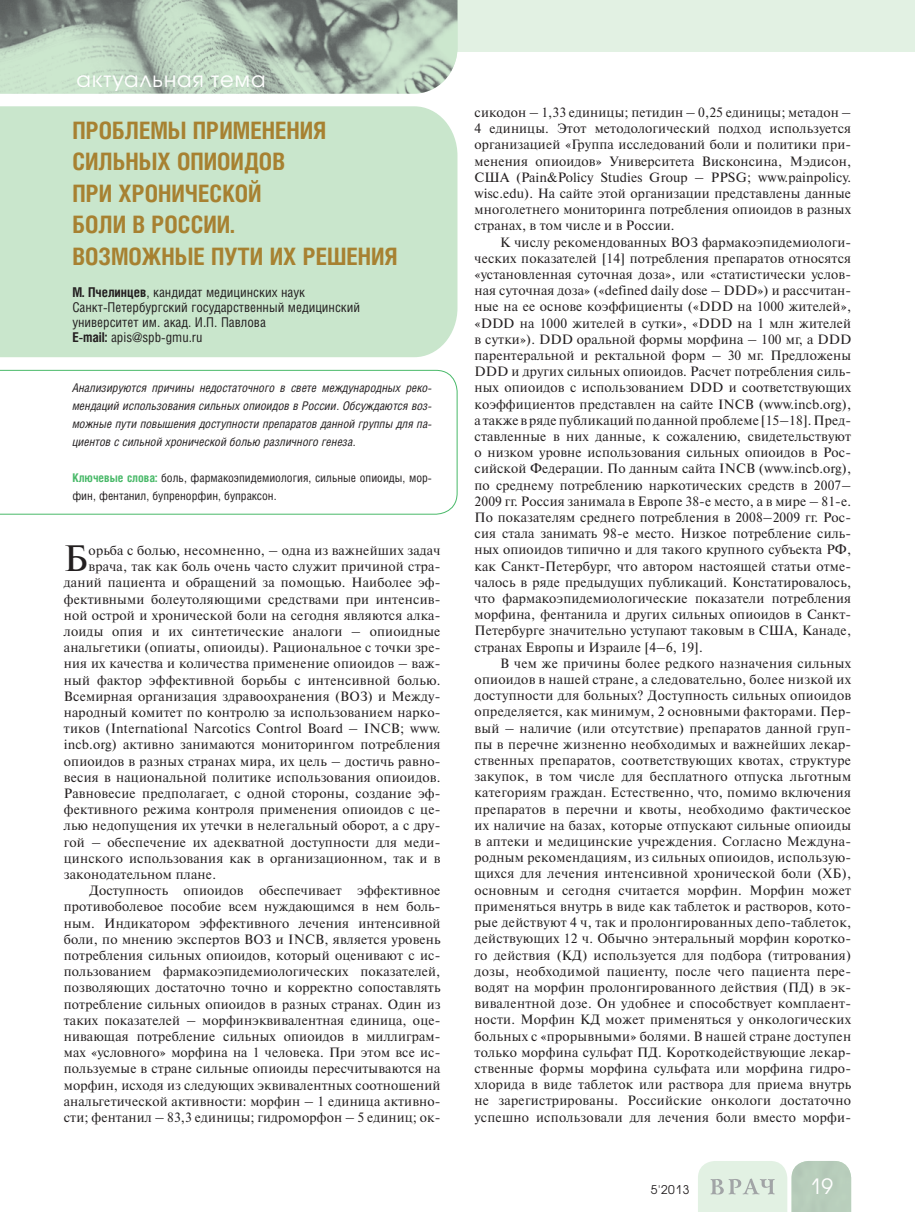
<style>
.page{position:relative;width:915px;height:1212px;background:#fff}
.page>*{position:absolute;margin:0;border:0;box-sizing:border-box;transform-origin:0 0}
.t1{font:36.6px "Newton C";color:#231f20}
.t2{font:700 24px/31.5px "Helios Cond";color:#a78131}
.t3{font:21px "Avant Garde Gothic C";letter-spacing:.05em;color:#fff}
.t4{font:13.5px/16.2px "Newton C";letter-spacing:.015em;color:#231f20;text-align:justify}
.t5{font:13.5px/15px "Helios Cond";color:#231f20}
.t6{font:italic 12px/18px "Helios Cond";color:#231f20;text-align:justify}
.t7{font:12px/18px "Helios Cond";color:#231f20}
.t8{font:12px "Avant Garde Gothic C";color:#231f20}
.s1{font-weight:700}
.s2{font-weight:700;color:#49b969}
</style>
<div class="page">
<div style="left:0;top:0;width:914px;height:51px;background:#e2f1e3"></div>
<svg style="left:698px;top:1161px;width:152px;height:51px;background:#d0e0d2"></svg>
<div style="left:0;top:106px;width:457px;height:251px;background:#c9e6cc"></div>
<svg style="left:0;top:370px;width:457px;height:145px"></svg>
<svg style="left:0;top:0;width:414px;height:94px;background:#a6b8aa"></svg>
<img style="left:414px;top:0;width:43px;height:94px">
<h3 class="t3" style="left:77px;top:70px;width:190px">актуальная тема</h3>
<h2 class="t2" style="left:72px;top:117px;width:327px">ПРОБЛЕМЫ ПРИМЕНЕНИЯ<br>СИЛЬНЫХ ОПИОИДОВ<br>ПРИ ХРОНИЧЕСКОЙ<br>БОЛИ В РОССИИ.<br>ВОЗМОЖНЫЕ ПУТИ ИХ РЕШЕНИЯ</h2>
<p class="t5" style="left:72px;top:286px;width:289px"><span class="s1">М. Пчелинцев</span>, кандидат медицинских наук Санкт-Петербургский государственный медицинский университет им. акад. И.П. Павлова<br><span class="s1">E-mail:</span> apis@spb-gmu.ru</p>
<p class="t6" style="left:72px;top:380px;width:361px">Анализируются причины недостаточного в свете международных реко&shy;мендаций использования сильных опиоидов в России. Обсуждаются воз&shy;можные пути повышения доступности препаратов данной группы для па&shy;циентов с сильной хронической болью различного генеза.</p>
<p class="t7" style="left:72px;top:470px;width:361px"><span class="s2">Ключевые слова:</span> боль, фармакоэпидемиология, сильные опиоиды, мор&shy;фин, фентанил, бупренорфин, бупраксон.</p>
<h1 class="t1" style="left:64px;top:545px;width:26px">Б</h1>
<p class="t4" style="left:89px;top:544px;width:353px">орьба с болью, несомненно, – одна из важнейших задач</p>
<p class="t4" style="left:89px;top:560px;width:353px">врача, так как боль очень часто служит причиной стра-</p>
<p class="t4" style="left:64px;top:576px;width:378px">даний пациента и обращений за помощью. Наиболее эф-</p>
<p class="t4" style="left:64px;top:592px;width:378px">фективными болеутоляющими средствами при интенсив-</p>
<p class="t4" style="left:64px;top:608px;width:378px">ной острой и хронической боли на сегодня являются алка-</p>
<p class="t4" style="left:64px;top:625px;width:378px">лоиды опия и их синтетические аналоги – опиоидные</p>
<p class="t4" style="left:64px;top:641px;width:378px">анальгетики (опиаты, опиоиды). Рациональное с точки зре-</p>
<p class="t4" style="left:64px;top:657px;width:378px">ния их качества и количества применение опиоидов – важ-</p>
<p class="t4" style="left:64px;top:673px;width:378px">ный фактор эффективной борьбы с интенсивной болью.</p>
<p class="t4" style="left:64px;top:689px;width:378px">Всемирная организация здравоохранения (ВОЗ) и Между-</p>
<p class="t4" style="left:64px;top:706px;width:378px">народный комитет по контролю за использованием нарко-</p>
<p class="t4" style="left:64px;top:722px;width:378px">тиков (International Narcotics Control Board – INCB; www.</p>
<p class="t4" style="left:64px;top:738px;width:378px">incb.org) активно занимаются мониторингом потребления</p>
<p class="t4" style="left:64px;top:754px;width:378px">опиоидов в разных странах мира, их цель – достичь равно-</p>
<p class="t4" style="left:64px;top:770px;width:378px">весия в национальной политике использования опиоидов.</p>
<p class="t4" style="left:64px;top:787px;width:378px">Равновесие предполагает, с одной стороны, создание эф-</p>
<p class="t4" style="left:64px;top:803px;width:378px">фективного режима контроля применения опиоидов с це-</p>
<p class="t4" style="left:64px;top:819px;width:378px">лью недопущения их утечки в нелегальный оборот, а с дру-</p>
<p class="t4" style="left:64px;top:835px;width:378px">гой – обеспечение их адекватной доступности для меди-</p>
<p class="t4" style="left:64px;top:851px;width:378px">цинского использования как в организационном, так и в</p>
<p class="t4" style="left:64px;top:868px;width:154px">законодательном плане.</p>
<p class="t4" style="left:89px;top:884px;width:352px">Доступность опиоидов обеспечивает эффективное</p>
<p class="t4" style="left:64px;top:900px;width:378px">противоболевое пособие всем нуждающимся в нем боль-</p>
<p class="t4" style="left:64px;top:916px;width:378px">ным. Индикатором эффективного лечения интенсивной</p>
<p class="t4" style="left:64px;top:932px;width:378px">боли, по мнению экспертов ВОЗ и INCB, является уровень</p>
<p class="t4" style="left:64px;top:949px;width:378px">потребления сильных опиоидов, который оценивают с ис-</p>
<p class="t4" style="left:64px;top:965px;width:378px">пользованием фармакоэпидемиологических показателей,</p>
<p class="t4" style="left:64px;top:981px;width:378px">позволяющих достаточно точно и корректно сопоставлять</p>
<p class="t4" style="left:64px;top:997px;width:378px">потребление сильных опиоидов в разных странах. Один из</p>
<p class="t4" style="left:64px;top:1013px;width:378px">таких показателей – морфинэквивалентная единица, оце-</p>
<p class="t4" style="left:64px;top:1030px;width:378px">нивающая потребление сильных опиоидов в миллиграм-</p>
<p class="t4" style="left:64px;top:1046px;width:378px">мах «условного» морфина на 1 человека. При этом все ис-</p>
<p class="t4" style="left:64px;top:1062px;width:378px">пользуемые в стране сильные опиоиды пересчитываются на</p>
<p class="t4" style="left:64px;top:1078px;width:378px">морфин, исходя из следующих эквивалентных соотношений</p>
<p class="t4" style="left:64px;top:1094px;width:378px">анальгетической активности: морфин – 1 единица активно-</p>
<p class="t4" style="left:64px;top:1111px;width:378px">сти; фентанил – 83,3 единицы; гидроморфон – 5 единиц; ок-</p>
<p class="t4" style="left:474px;top:106px;width:378px">сикодон – 1,33 единицы; петидин – 0,25 единицы; метадон – 4 единицы. Этот методологический подход используется организацией «Группа исследований боли и политики при&shy;менения опиоидов» Университета Висконсина, Мэдисон, США (Pain&amp;Policy Studies Group – PPSG; www.painpolicy. wisc.edu). На сайте этой организации представлены данные многолетнего мониторинга потребления опиоидов в разных странах, в том числе и в России.</p>
<p class="t4" style="left:474px;top:235px;width:378px;text-indent:26px">К числу рекомендованных ВОЗ фармакоэпидемиологи&shy;ческих показателей [14] потребления препаратов относятся «установленная суточная доза», или «статистически услов&shy;ная суточная доза» («defined daily dose – DDD») и рассчитан&shy;ные на ее основе коэффициенты («DDD на 1000 жителей», «DDD на 1000 жителей в сутки», «DDD на 1 млн жителей в сутки»). DDD оральной формы морфина – 100 мг, а DDD парентеральной и ректальной форм – 30 мг. Предложены DDD и других сильных опиоидов. Расчет потребления силь&shy;ных опиоидов с использованием DDD и соответствующих коэффициентов представлен на сайте INCB (www.incb.org), а также в ряде публикаций по данной проблеме [15–18]. Пред&shy;ставленные в них данные, к сожалению, свидетельствуют о низком уровне использования сильных опиоидов в Рос&shy;сийской Федерации. По данным сайта INCB (www.incb.org), по среднему потреблению наркотических средств в 2007– 2009 гг. Россия занимала в Европе 38-е место, а в мире – 81-е.<br>По показателям среднего потребления в 2008–2009 гг. Рос&shy;сия стала занимать 98-е место. Низкое потребление силь&shy;ных опиоидов типично и для такого крупного субъекта РФ, как Санкт-Петербург, что автором настоящей статьи отме&shy;чалось в ряде предыдущих публикаций. Констатировалось, что фармакоэпидемиологические показатели потребления морфина, фентанила и других сильных опиоидов в Санкт-Петербурге значительно уступают таковым в США, Канаде, странах Европы и Израиле [4–6, 19].</p>
<p class="t4" style="left:474px;top:656px;width:378px;text-indent:26px">В чем же причины более редкого назначения сильных опиоидов в нашей стране, а следовательно, более низкой их доступности для больных? Доступность сильных опиоидов определяется, как минимум, 2 основными факторами. Пер&shy;вый – наличие (или отсутствие) препаратов данной груп&shy;пы в перечне жизненно необходимых и важнейших лекар&shy;ственных препаратов, соответствующих квотах, структуре закупок, в том числе для бесплатного отпуска льготным категориям граждан. Естественно, что, помимо включения препаратов в перечни и квоты, необходимо фактическое их наличие на базах, которые отпускают сильные опиоиды в аптеки и медицинские учреждения. Согласно Междуна&shy;родным рекомендациям, из сильных опиоидов, использую&shy;щихся для лечения интенсивной хронической боли (ХБ), основным и сегодня считается морфин. Морфин может применяться внутрь в виде как таблеток и растворов, кото&shy;рые действуют 4 ч, так и пролонгированных депо-таблеток, действующих 12 ч. Обычно энтеральный морфин коротко&shy;го действия (КД) используется для подбора (титрования) дозы, необходимой пациенту, после чего пациента пере&shy;водят на морфин пролонгированного действия (ПД) в эк&shy;вивалентной дозе. Он удобнее и способствует комплаент&shy;ности. Морфин КД может применяться у онкологических больных с «прорывными» болями. В нашей стране доступен только морфина сульфат ПД. Короткодействующие лекар&shy;ственные формы морфина сульфата или морфина гидро&shy;хлорида в виде таблеток или раствора для приема внутрь не зарегистрированы. Российские онкологи достаточно успешно использовали для лечения боли вместо морфи-</p>
<p class="t8" style="left:650px;top:1184px;width:40px">5'2013</p>
<h3 class="t3" style="left:809px;top:1177px;width:25px">19</h3>
</div>
